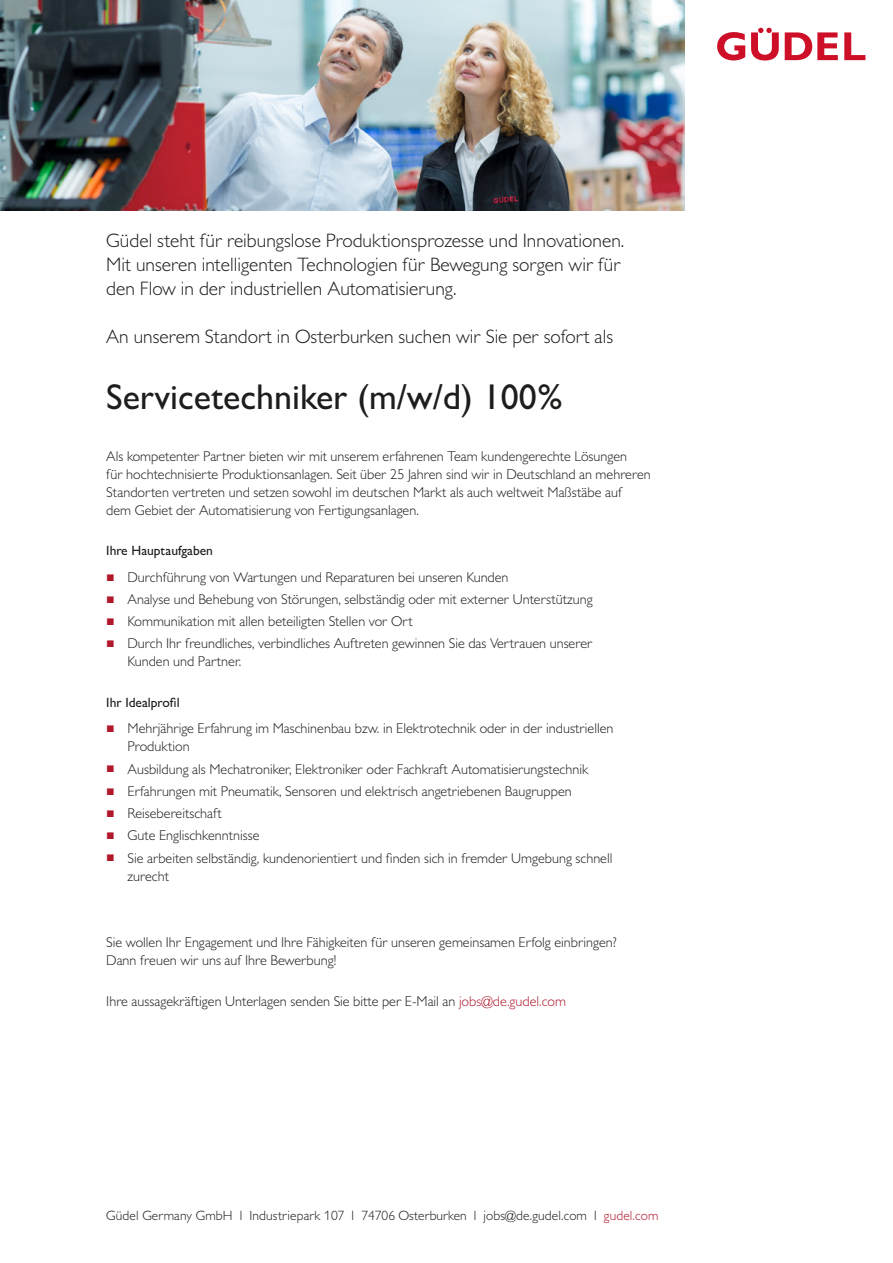
<style>
.page{position:relative;width:893px;height:1263px;background:#fff}
.page>*{position:absolute;margin:0;border:0;box-sizing:border-box;transform-origin:0 0}
.t1{font:500 36px "Gill Sans MT Pro";color:#1d1d1b}
.t2{font:300 19.5px/24px "Gill Sans MT Pro";color:#1d1d1b}
.t3{font:300 14.25px/18px "Gill Sans MT Pro";color:#1d1d1b}
.t4{font:300 13.5px "Gill Sans MT Pro";letter-spacing:.01em;color:#1d1d1b}
.t5{font:500 13.5px "Gill Sans MT Pro";color:#1d1d1b}
.s1{font-family:"Gill Sans"}
.s2{font-family:"Arial";font-weight:400;color:#b0182b}
.s3{color:#b0182b}
</style>
<div class="page">
<svg style="left:717px;top:32px;width:28px;height:29px"></svg>
<svg style="left:785px;top:32px;width:53px;height:28px"></svg>
<svg style="left:844px;top:32px;width:21px;height:28px"></svg>
<svg style="left:751px;top:28px;width:28px;height:33px"></svg>
<img style="left:0;top:0;width:685px;height:210px">
<h2 class="t2" style="left:106px;top:228px;width:520px">Güdel steht für reibungslose Produktionsprozesse und Innovationen.<br>Mit unseren intelligenten Technologien für Bewegung sorgen wir für den Flow in der industriellen Automatisierung.</h2>
<h2 class="t2" style="left:106px;top:324px;width:508px">An unserem Standort in Osterburken suchen wir Sie per sofort als</h2>
<h1 class="t1" style="left:106px;top:376px;width:458px">Servicetechniker (m/w/d) 100%</h1>
<p class="t3" style="left:106px;top:447px;width:546px">Als kompetenter Partner bieten wir mit unserem erfahrenen Team kundengerechte Lösungen<br>für hochtechnisierte Produktionsanlagen. Seit über <span class="s1">25</span> Jahren sind wir in Deutschland an mehreren Standorten vertreten und setzen sowohl im deutschen Markt als auch weltweit Maßstäbe auf<br>dem Gebiet der Automatisierung von Fertigungsanlagen.</p>
<p class="t5" style="left:106px;top:543px;width:108px">Ihre Hauptaufgaben</p>
<p class="t3" style="left:106px;top:568px;width:404px"><span class="s2">■</span> Durchführung von Wartungen und Reparaturen bei unseren Kunden</p>
<p class="t3" style="left:106px;top:590px;width:488px"><span class="s2">■</span> Analyse und Behebung von Störungen, selbständig oder mit externer Unterstützung</p>
<p class="t3" style="left:106px;top:612px;width:308px"><span class="s2">■</span> Kommunikation mit allen beteiligten Stellen vor Ort</p>
<p class="t3" style="left:128px;top:634px;width:466px;text-indent:-21px"><span class="s2">■</span> Durch Ihr freundliches, verbindliches Auftreten gewinnen Sie das Vertrauen unserer<br>Kunden und Partner.</p>
<p class="t5" style="left:106px;top:694px;width:75px">Ihr Idealprofil</p>
<p class="t3" style="left:128px;top:719px;width:487px;text-indent:-21px"><span class="s2">■</span> Mehrjährige Erfahrung im Maschinenbau bzw. in Elektrotechnik oder in der industriellen<br>Produktion</p>
<p class="t3" style="left:106px;top:759px;width:484px"><span class="s2">■</span> Ausbildung als Mechatroniker, Elektroniker oder Fachkraft Automatisierungstechnik</p>
<p class="t3" style="left:106px;top:782px;width:467px"><span class="s2">■</span> Erfahrungen mit Pneumatik, Sensoren und elektrisch angetriebenen Baugruppen</p>
<p class="t3" style="left:106px;top:804px;width:117px"><span class="s2">■</span> Reisebereitschaft</p>
<p class="t3" style="left:106px;top:826px;width:155px"><span class="s2">■</span> Gute Englischkenntnisse</p>
<p class="t3" style="left:128px;top:848px;width:486px;text-indent:-21px"><span class="s2">■</span> Sie arbeiten selbständig, kundenorientiert und finden sich in fremder Umgebung schnell zurecht</p>
<p class="t3" style="left:106px;top:933px;width:512px">Sie wollen Ihr Engagement und Ihre Fähigkeiten für unseren gemeinsamen Erfolg einbringen?<br>Dann freuen wir uns auf Ihre Bewerbung!</p>
<p class="t3" style="left:106px;top:991px;width:461px">Ihre aussagekräftigen Unterlagen senden Sie bitte per E-Mail an <span class="s3">jobs@de.gudel.com</span></p>
<p class="t4" style="left:106px;top:1208px;width:554px">Güdel Germany GmbH 1 Industriepark 107 1 74706 Osterburken 1 jobs@de.gudel.com 1 <span class="s3">gudel.com</span></p>
</div>
